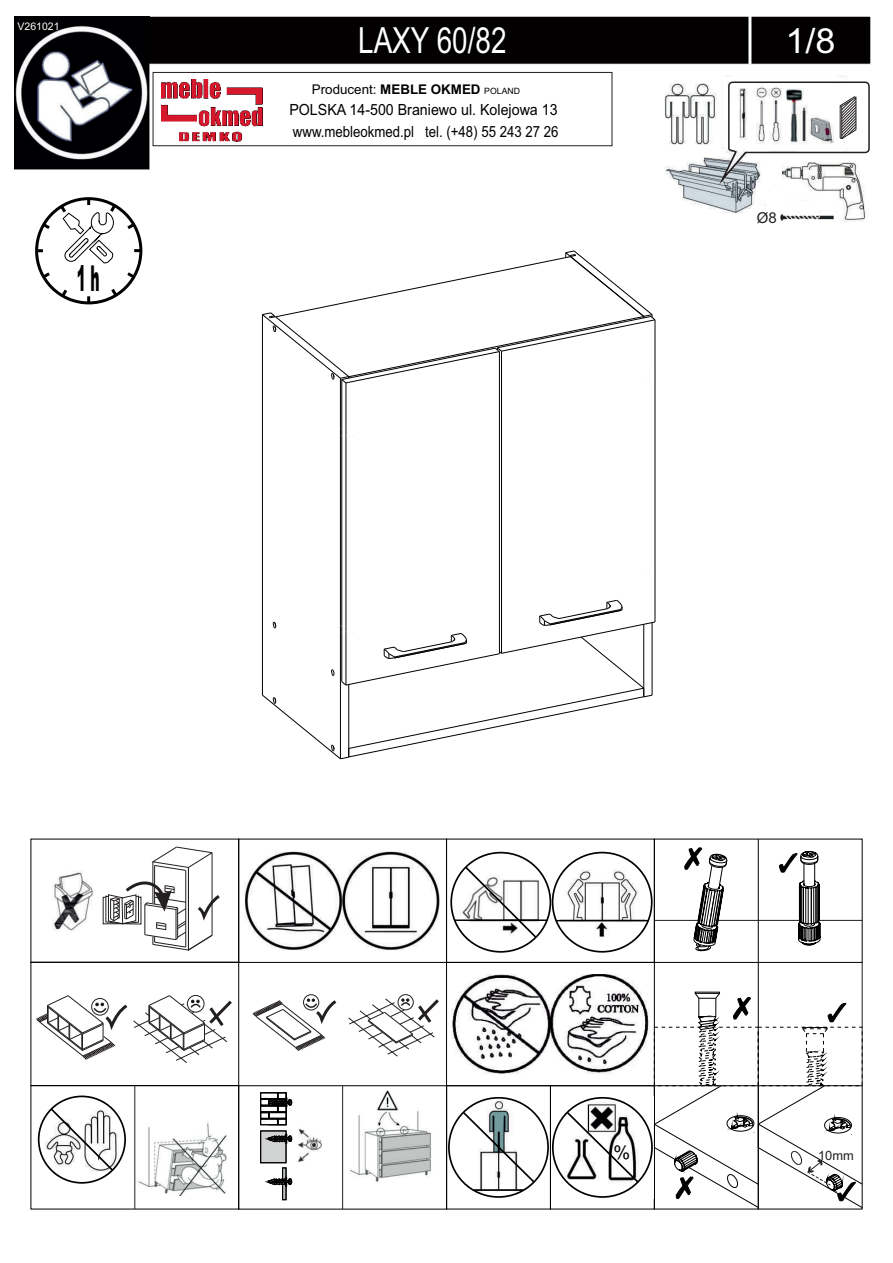
<style>
.page{position:relative;width:893px;height:1263px;background:#fff}
.page>*{position:absolute;margin:0;border:0;box-sizing:border-box;transform-origin:0 0}
.t1{font:36px "Arial";color:#fff;scale:.77 1}
.t2{font:900 35.7px "Arial";color:#000004;scale:.38 1}
.t3{font:34.65px "Arial";color:#fff;scale:1.04 1}
.t4{font:18.9px "Arial";color:#020000}
.t5{font:15.45px/22.4px "Arial";color:#000002;scale:.92 1}
.t6{font:15px "Arial";color:#231f20}
.t7{font:13.35px "Arial";color:#020000}
.t8{font:12.9px "Arial";color:#231f20}
.t9{font:10.5px "Arial";color:#fff}
.s1{font-weight:700}
.s2{font-size:8.7px}
</style>
<div class="page">
<div style="left:14px;top:16px;width:857px;height:48px;background:#020000"></div>
<hr style="left:748px;top:16px;width:3px;height:48px;background:#fff">
<img style="left:15px;top:17px;width:134px;height:153px">
<svg style="left:35px;top:197px;width:108px;height:108px"></svg>
<div style="left:153px;top:72px;width:459px;height:74px;border:1px solid #231f20"></div>
<img style="left:161px;top:80px;width:101px;height:62px">
<div style="left:31px;top:962px;width:208px;height:124px;border:1px solid #020000"></div>
<img style="left:351px;top:1090px;width:165px;height:92px">
<div style="left:239px;top:1085px;width:208px;height:124px;border:1px solid #020000"></div>
<img style="left:297px;top:1128px;width:25px;height:35px">
<div style="left:260px;top:1131px;width:26px;height:32px;background:#d1d3d2;border:1px solid #000002"></div>
<div style="left:282px;top:1168px;width:4px;height:32px;border:1px solid #000002"></div>
<svg style="left:260px;top:1092px;width:33px;height:33px"></svg>
<svg style="left:266px;top:1134px;width:27px;height:10px"></svg>
<svg style="left:266px;top:1177px;width:27px;height:9px"></svg>
<div style="left:261px;top:1099px;width:8px;height:6px;background:#fff"></div>
<div style="left:261px;top:1099px;width:8px;height:6px;border:1px solid #000002"></div>
<div style="left:261px;top:1112px;width:8px;height:6px;background:#fff"></div>
<div style="left:261px;top:1112px;width:8px;height:6px;border:1px solid #000002"></div>
<hr style="left:342px;top:1086px;width:1px;height:123px;background:#231f20">
<img style="left:52px;top:870px;width:41px;height:62px">
<img style="left:244px;top:851px;width:196px;height:99px">
<div style="left:446px;top:962px;width:208px;height:124px;border:1px solid #020000"></div>
<img style="left:452px;top:974px;width:197px;height:100px">
<img style="left:560px;top:865px;width:84px;height:74px">
<div style="left:552px;top:852px;width:101px;height:101px;border:2px solid #020000;border-radius:50%"></div>
<hr style="left:556px;top:920px;width:92px;height:1px;background:#020000">
<img style="left:460px;top:868px;width:81px;height:69px">
<div style="left:450px;top:852px;width:101px;height:101px;border:2px solid #020000;border-radius:50%"></div>
<hr style="left:455px;top:919px;width:93px;height:2px;background:#020000">
<svg style="left:463px;top:865px;width:75px;height:75px"></svg>
<div style="left:446px;top:1085px;width:105px;height:124px;border:1px solid #020000"></div>
<img style="left:456px;top:1100px;width:87px;height:95px">
<div style="left:448px;top:1097px;width:101px;height:101px;border:2px solid #020000;border-radius:50%"></div>
<hr style="left:474px;top:1189px;width:50px;height:2px;background:#020000">
<svg style="left:461px;top:1110px;width:76px;height:74px"></svg>
<div style="left:550px;top:1085px;width:104px;height:124px;border:1px solid #020000"></div>
<img style="left:552px;top:1097px;width:101px;height:101px">
<div style="left:552px;top:1097px;width:101px;height:101px;border:2px solid #020000;border-radius:50%"></div>
<svg style="left:565px;top:1110px;width:75px;height:74px"></svg>
<svg style="left:684px;top:847px;width:49px;height:104px"></svg>
<svg style="left:779px;top:851px;width:45px;height:94px"></svg>
<hr style="left:758px;top:839px;width:1px;height:123px;background:#020000">
<hr style="left:758px;top:962px;width:1px;height:124px;background:#020000">
<img style="left:37px;top:1102px;width:190px;height:94px">
<div style="left:31px;top:1085px;width:208px;height:124px;border:1px solid #020000"></div>
<img style="left:46px;top:1106px;width:72px;height:67px">
<div style="left:38px;top:1095px;width:88px;height:89px;border:2px solid #020000;border-radius:50%"></div>
<svg style="left:49px;top:1107px;width:66px;height:65px"></svg>
<hr style="left:135px;top:1086px;width:1px;height:123px;background:#231f20">
<svg style="left:654px;top:992px;width:209px;height:216px"></svg>
<div style="left:654px;top:1027px;width:104px;height:59px;border:1px dashed #020000"></div>
<hr style="left:862px;top:962px;width:1px;height:124px;background:#231f20">
<svg style="left:36px;top:995px;width:196px;height:68px"></svg>
<div style="left:303px;top:994px;width:16px;height:16px;border:1px solid #231f20;border-radius:50%"></div>
<svg style="left:252px;top:997px;width:85px;height:54px"></svg>
<div style="left:398px;top:994px;width:15px;height:16px;border:1px solid #231f20;border-radius:50%"></div>
<svg style="left:348px;top:996px;width:91px;height:61px"></svg>
<hr style="left:654px;top:920px;width:44px;height:1px;background:#231f20">
<hr style="left:718px;top:920px;width:81px;height:1px;background:#231f20">
<hr style="left:819px;top:920px;width:43px;height:1px;background:#231f20">
<svg style="left:102px;top:846px;width:118px;height:105px"></svg>
<img style="left:664px;top:75px;width:204px;height:147px">
<img style="left:778px;top:211px;width:60px;height:11px">
<svg style="left:716px;top:81px;width:154px;height:109px"></svg>
<hr style="left:501px;top:351px;width:1px;height:302px;background:#000002">
<hr style="left:655px;top:320px;width:1px;height:302px;background:#000002">
<hr style="left:346px;top:436px;width:1px;height:189px;background:#000002">
<hr style="left:346px;top:383px;width:1px;height:46px;background:#000002">
<hr style="left:342px;top:379px;width:1px;height:50px;background:#000002">
<svg style="left:342px;top:429px;width:12px;height:9px"></svg>
<hr style="left:342px;top:436px;width:1px;height:189px;background:#000002">
<hr style="left:499px;top:352px;width:1px;height:302px;background:#000002">
<hr style="left:340px;top:378px;width:1px;height:51px;background:#000002">
<hr style="left:340px;top:429px;width:1px;height:196px;background:#000002">
<hr style="left:262px;top:315px;width:1px;height:380px;background:#000002">
<svg style="left:262px;top:250px;width:393px;height:133px"></svg>
<svg style="left:262px;top:600px;width:393px;height:159px"></svg>
<p class="t9" style="left:18px;top:22px;width:44px">V261021</p>
<h2 class="t2" style="left:77px;top:266px;width:62px">1 h</h2>
<h1 class="t1" style="left:358px;top:27px;width:194px">LAXY 60/82</h1>
<p class="t7" style="left:312px;top:85px;width:210px">Producent: <span class="s1">MEBLE OKMED</span> <span class="s2">POLAND</span></p>
<p class="t5" style="left:289px;top:99px;width:294px">POLSKA 14-500 Braniewo ul. Kolejowa 13 www.mebleokmed.pl tel. (+48) 55 243 27 26</p>
<h3 class="t3" style="left:785px;top:28px;width:50px">1/8</h3>
<p class="t6" style="left:757px;top:212px;width:22px">Ø8</p>
<p class="t4" style="left:613px;top:1145px;width:18px">%</p>
<p class="t8" style="left:818px;top:1150px;width:37px">10mm</p>
</div>
